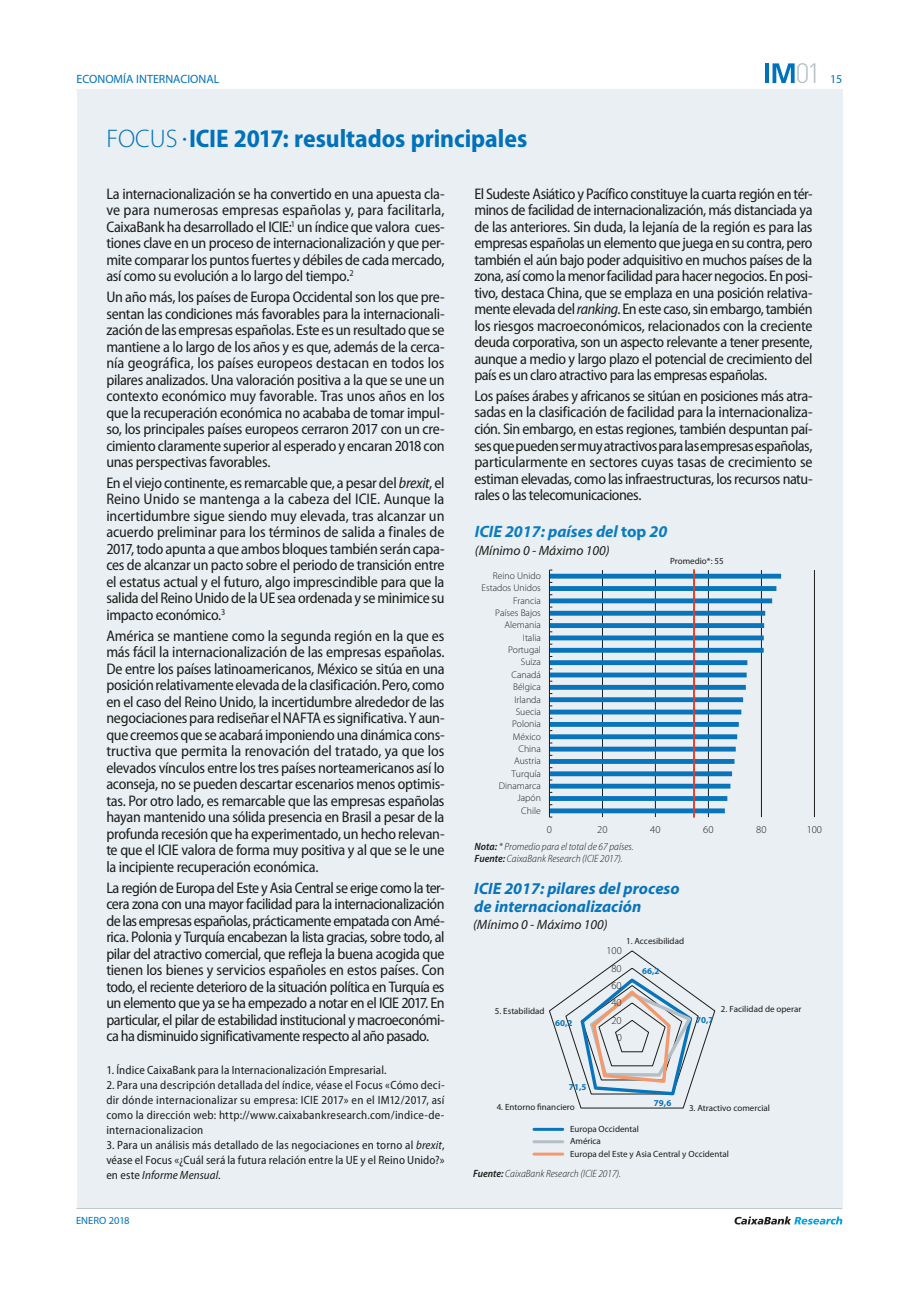
<style>
.page{position:relative;width:919px;height:1289px;background:#fff}
.page>*{position:absolute;margin:0;border:0;box-sizing:border-box;transform-origin:0 0}
.t1{font:300 27.6px "DIN Pro";color:#b2bec2}
.t2{font:700 semi-condensed 25.5px "Myriad Pro";letter-spacing:-.005em;color:#0071bb}
.t3{font:italic 700 16.5px/18px "Myriad Pro";color:#0874bb}
.t4{font:italic 700 16.5px "Myriad Pro";color:#0b7cc1}
.t5{font:semi-condensed 15.3px/16.5px "Myriad Pro";letter-spacing:-.025em;color:#1d1d1b;text-align:justify}
.t6{font:italic 13.5px "Myriad Pro";color:#1d1d1b}
.t7{font:semi-condensed 12px/15px "Myriad Pro";letter-spacing:.01em;color:#1d1d1b;text-align:justify}
.t8{font:12px "Myriad Pro";color:#0071bb}
.t9{font:italic 300 semi-condensed 10.5px/11.9px "Myriad Pro";color:#1d1d1b}
.t10{font:300 10.5px "Myriad Pro";color:#1d1d1b}
.t11{font:10.5px "Myriad Pro";color:#0071bb}
.t12{font:300 9.75px/12.3px "Myriad Pro";color:#1d1d1b;text-align:right}
.t13{font:9px/12.3px "Myriad Pro";color:#1d1d1b}
.t14{font:700 9px "Myriad Pro";letter-spacing:.005em;color:#0874bb}
.s1{font-weight:300;font-stretch:normal}
.s2{font-style:italic}
.s3{font-style:normal}
.s4{font-weight:600}
</style>
<div class="page">
<hr style="left:77px;top:89px;width:765px;height:1px;background:#b2bec2">
<hr style="left:77px;top:1207px;width:765px;height:1px;background:#b2bec2">
<svg style="left:734px;top:1216px;width:108px;height:8px"></svg>
<svg style="left:772px;top:63px;width:22px;height:20px"></svg>
<svg style="left:765px;top:63px;width:3px;height:20px"></svg>
<div style="left:77px;top:90px;width:765px;height:1117px;background:#e9eff3"></div>
<hr style="left:602px;top:570px;width:1px;height:247px;background:#1d1d1b">
<hr style="left:655px;top:570px;width:1px;height:247px;background:#1d1d1b">
<hr style="left:708px;top:570px;width:1px;height:247px;background:#1d1d1b">
<hr style="left:761px;top:570px;width:1px;height:247px;background:#1d1d1b">
<hr style="left:814px;top:570px;width:1px;height:247px;background:#1d1d1b">
<svg style="left:550px;top:573px;width:231px;height:240px"></svg>
<hr style="left:549px;top:570px;width:1px;height:247px;background:#1d1d1b">
<hr style="left:693px;top:569px;width:2px;height:248px;background:#e63a28">
<svg style="left:549px;top:950px;width:166px;height:158px"></svg>
<hr style="left:534px;top:1127px;width:28px;height:3px;background:#0874bb">
<hr style="left:534px;top:1140px;width:28px;height:3px;background:#b2bfc4">
<hr style="left:534px;top:1152px;width:28px;height:3px;background:#f4996c">
<h1 class="t1" style="left:795px;top:54px;width:27px">01</h1>
<p class="t8" style="left:77px;top:72px;width:144px">ECONOMÍA INTERNACIONAL</p>
<p class="t8" style="left:830px;top:72px;width:14px">15</p>
<h2 class="t2" style="left:106px;top:124px;width:422px"><span class="s1">FOCUS</span> <sup>•</sup> ICIE 2017: resultados principales</h2>
<p class="t5" style="left:106px;top:186px;width:340px">La internacionalización se ha convertido en una apuesta cla&shy;ve para numerosas empresas españolas y, para facilitarla, CaixaBank ha desarrollado el ICIE:<sup>1</sup> un índice que valora cues&shy;tiones clave en un proceso de internacionalización y que per&shy;mite comparar los puntos fuertes y débiles de cada mercado, así como su evolución a lo largo del tiempo.<sup>2</sup></p>
<p class="t5" style="left:106px;top:289px;width:340px">Un año más, los países de Europa Occidental son los que pre&shy;sentan las condiciones más favorables para la internacionali&shy;zación de las empresas españolas. Este es un resultado que se mantiene a lo largo de los años y es que, además de la cerca&shy;nía geográfica, los países europeos destacan en todos los pilares analizados. Una valoración positiva a la que se une un contexto económico muy favorable. Tras unos años en los que la recuperación económica no acababa de tomar impul&shy;so, los principales países europeos cerraron 2017 con un cre&shy;cimiento claramente superior al esperado y encaran 2018 con unas perspectivas favorables.</p>
<p class="t5" style="left:106px;top:475px;width:340px">En el viejo continente, es remarcable que, a pesar del <span class="s2">brexit</span>, el Reino Unido se mantenga a la cabeza del ICIE. Aunque la incertidumbre sigue siendo muy elevada, tras alcanzar un acuerdo preliminar para los términos de salida a finales de 2017, todo apunta a que ambos bloques también serán capa&shy;ces de alcanzar un pacto sobre el periodo de transición entre el estatus actual y el futuro, algo imprescindible para que la salida del Reino Unido de la UE sea ordenada y se minimice su impacto económico.<sup>3</sup></p>
<p class="t5" style="left:106px;top:627px;width:340px">América se mantiene como la segunda región en la que es más fácil la internacionalización de las empresas españolas.<br>De entre los países latinoamericanos, México se sitúa en una posición relativamente elevada de la clasificación. Pero, como en el caso del Reino Unido, la incertidumbre alrededor de las negociaciones para rediseñar el NAFTA es significativa. Y aun&shy;que creemos que se acabará imponiendo una dinámica cons&shy;tructiva que permita la renovación del tratado, ya que los elevados vínculos entre los tres países norteamericanos así lo aconseja, no se pueden descartar escenarios menos optimis&shy;tas. Por otro lado, es remarcable que las empresas españolas hayan mantenido una sólida presencia en Brasil a pesar de la profunda recesión que ha experimentado, un hecho relevan&shy;te que el ICIE valora de forma muy positiva y al que se le une la incipiente recuperación económica.</p>
<p class="t5" style="left:106px;top:879px;width:340px">La región de Europa del Este y Asia Central se erige como la ter&shy;cera zona con una mayor facilidad para la internacionalización de las empresas españolas, prácticamente empatada con Amé&shy;rica. Polonia y Turquía encabezan la lista gracias, sobre todo, al pilar del atractivo comercial, que refleja la buena acogida que tienen los bienes y servicios españoles en estos países. Con todo, el reciente deterioro de la situación política en Turquía es un elemento que ya se ha empezado a notar en el ICIE 2017. En particular, el pilar de estabilidad institucional y macroeconómi&shy;ca ha disminuido significativamente respecto al año pasado.</p>
<p class="t5" style="left:474px;top:186px;width:340px">El Sudeste Asiático y Pacífico constituye la cuarta región en tér&shy;minos de facilidad de internacionalización, más distanciada ya de las anteriores. Sin duda, la lejanía de la región es para las empresas españolas un elemento que juega en su contra, pero también el aún bajo poder adquisitivo en muchos países de la zona, así como la menor facilidad para hacer negocios. En posi&shy;tivo, destaca China, que se emplaza en una posición relativa&shy;mente elevada del <span class="s2">ranking</span>. En este caso, sin embargo, también los riesgos macroeconómicos, relacionados con la creciente deuda corporativa, son un aspecto relevante a tener presente, aunque a medio y largo plazo el potencial de crecimiento del país es un claro atractivo para las empresas españolas.</p>
<p class="t5" style="left:474px;top:388px;width:340px">Los países árabes y africanos se sitúan en posiciones más atra&shy;sadas en la clasificación de facilidad para la internacionaliza&shy;ción. Sin embargo, en estas regiones, también despuntan paí&shy;ses que pueden ser muy atractivos para las empresas españolas, particularmente en sectores cuyas tasas de crecimiento se estiman elevadas, como las infraestructuras, los recursos natu&shy;rales o las telecomunicaciones.</p>
<p class="t4" style="left:475px;top:522px;width:194px">ICIE 2017: países del <span class="s3">top</span> 20</p>
<p class="t6" style="left:475px;top:543px;width:136px">(Mínimo 0 - Máximo 100)</p>
<p class="t13" style="left:670px;top:555px;width:55px">Promedio*: 55</p>
<p class="t12" style="left:481px;top:569px;width:61px">Reino Unido<br>Estados Unidos<br>Francia<br>Países Bajos<br>Alemania<br>Italia<br>Portugal<br>Suiza<br>Canadá<br>Bélgica<br>Irlanda<br>Suecia<br>Polonia<br>México<br>China<br>Austria<br>Turquía<br>Dinamarca<br>Japón<br>Chile</p>
<p class="t10" style="left:546px;top:823px;width:7px">0</p>
<p class="t10" style="left:597px;top:823px;width:12px">20</p>
<p class="t10" style="left:650px;top:823px;width:12px">40</p>
<p class="t10" style="left:703px;top:823px;width:12px">60</p>
<p class="t10" style="left:756px;top:823px;width:12px">80</p>
<p class="t10" style="left:806px;top:823px;width:17px">100</p>
<p class="t9" style="left:474px;top:840px;width:161px"><span class="s4">Nota:</span> * Promedio para el total de 67 países.<br><span class="s4">Fuente:</span> CaixaBank Research (ICIE 2017).</p>
<p class="t3" style="left:474px;top:880px;width:207px">ICIE 2017: pilares del proceso de internacionalización</p>
<p class="t6" style="left:473px;top:917px;width:136px">(Mínimo 0 - Máximo 100)</p>
<p class="t13" style="left:626px;top:935px;width:60px">1. Accesibilidad</p>
<p class="t10" style="left:606px;top:944px;width:17px">100</p>
<p class="t10" style="left:611px;top:962px;width:12px">80</p>
<p class="t14" style="left:642px;top:965px;width:19px">66,2</p>
<p class="t10" style="left:611px;top:979px;width:12px">60</p>
<p class="t10" style="left:611px;top:997px;width:12px">40</p>
<p class="t13" style="left:720px;top:1003px;width:82px">2. Facilidad de operar</p>
<p class="t13" style="left:495px;top:1005px;width:51px">5. Estabilidad</p>
<p class="t10" style="left:611px;top:1014px;width:12px">20</p>
<p class="t14" style="left:696px;top:1015px;width:19px">70,7</p>
<p class="t14" style="left:555px;top:1017px;width:19px">60,2</p>
<p class="t10" style="left:616px;top:1031px;width:7px">0</p>
<p class="t7" style="left:106px;top:1062px;width:282px">1. Índice CaixaBank para la Internacionalización Empresarial.</p>
<p class="t7" style="left:106px;top:1077px;width:340px">2. Para una descripción detallada del índice, véase el Focus «Cómo deci&shy;dir dónde internacionalizar su empresa: ICIE 2017» en el IM12/2017, así como la dirección web: http://www.caixabankresearch.com/indice-de&shy;internacionalizacion</p>
<p class="t7" style="left:106px;top:1137px;width:340px">3. Para un análisis más detallado de las negociaciones en torno al <span class="s2">brexit</span>, véase el Focus «¿Cuál será la futura relación entre la UE y el Reino Unido?» en este <span class="s2">Informe Mensual</span>.</p>
<p class="t11" style="left:76px;top:1215px;width:55px">ENERO 2018</p>
<p class="t14" style="left:569px;top:1081px;width:19px">71,5</p>
<p class="t14" style="left:653px;top:1097px;width:19px">79,6</p>
<p class="t13" style="left:496px;top:1100px;width:80px">4. Entorno financiero</p>
<p class="t13" style="left:689px;top:1101px;width:82px">3. Atractivo comercial</p>
<p class="t13" style="left:570px;top:1122px;width:160px">Europa Occidental<br>América<br>Europa del Este y Asia Central y Occidental</p>
<p class="t9" style="left:473px;top:1167px;width:149px"><span class="s4">Fuente:</span> CaixaBank Research (ICIE 2017).</p>
</div>
